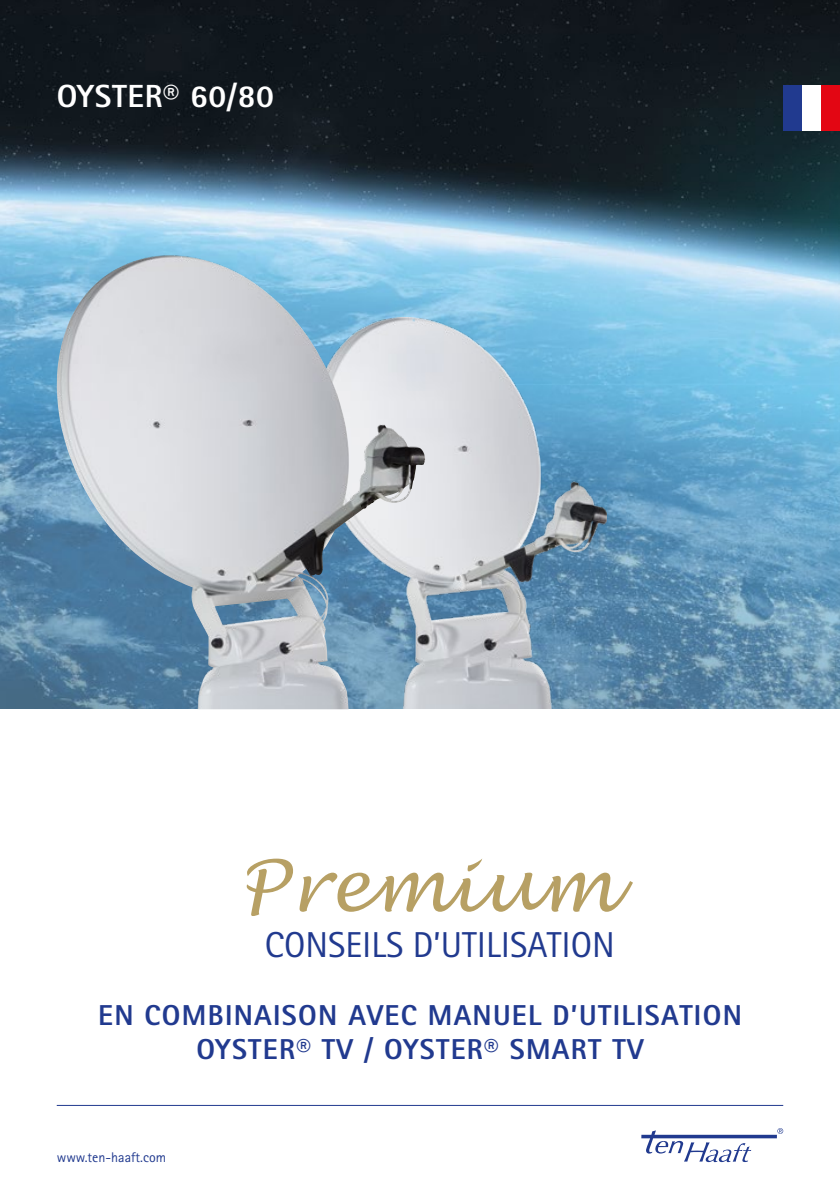
<style>
.page{position:relative;width:840px;height:1191px;background:#fff}
.page>*{position:absolute;margin:0;border:0;box-sizing:border-box;transform-origin:0 0}
.t1{font:36px "Rotis Sans Serif";color:#213a8f}
.t2{font:800 32px "Rotis Sans Serif";letter-spacing:.02em;color:#fff}
.t3{font:800 28.8px/34.6px "Rotis Sans Serif";letter-spacing:.045em;color:#213a8f;text-align:center}
.t4{font:14px "Rotis Sans Serif";color:#213a8f}
</style>
<div class="page">
<img style="left:0;top:0;width:839px;height:709px">
<hr style="left:57px;top:1105px;width:725px;height:1px;background:#213a8f">
<div style="left:782px;top:85px;width:19px;height:45px;background:#213a8f"></div>
<div style="left:801px;top:85px;width:19px;height:45px;background:#fff"></div>
<div style="left:820px;top:85px;width:19px;height:45px;background:#e30613"></div>
<svg style="left:641px;top:1128px;width:141px;height:34px"></svg>
<img style="left:425px;top:317px;width:181px;height:392px">
<img style="left:55px;top:255px;width:370px;height:454px">
<svg style="left:246px;top:858px;width:47px;height:58px"></svg>
<svg style="left:299px;top:859px;width:333px;height:52px"></svg>
<p class="t2" style="left:57px;top:76px;width:218px">OYSTER® 60/80</p>
<p class="t1" style="left:264px;top:923px;width:351px">CONSEILS D’UTILISATION</p>
<p class="t3" style="left:98px;top:997px;width:645px">EN COMBINAISON AVEC MANUEL D’UTILISATION<br>OYSTER® TV / OYSTER® SMART TV</p>
<p class="t4" style="left:57px;top:1149px;width:111px">www.ten-haaft.com</p>
</div>
